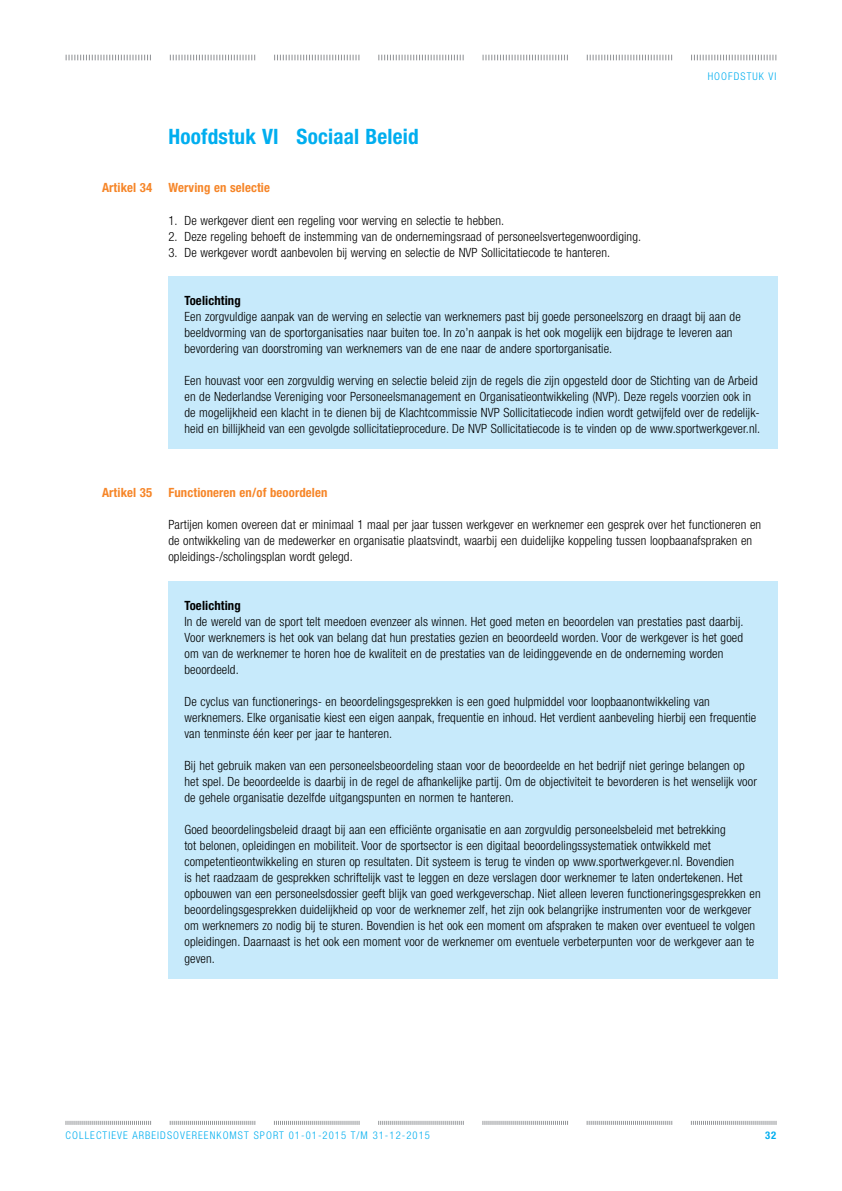
<style>
.page{position:relative;width:842px;height:1191px;background:#fff}
.page>*{position:absolute;margin:0;border:0;box-sizing:border-box;transform-origin:0 0}
.t1{font:700 condensed 21.2px "Helvetica Neue";letter-spacing:.01em;color:#00aeef}
.t2{font:300 condensed 12.8px/16px "Helvetica Neue";letter-spacing:.01em;color:#000}
.t3{font:700 condensed 12.8px "Helvetica Neue";letter-spacing:.01em;color:#f68629}
.t4{font:700 condensed 12.8px "Helvetica Neue";letter-spacing:.01em;color:#000}
.t5{font:300 condensed 10.6px "Helvetica Neue";letter-spacing:.1em;color:#00aeef}
.t6{font:700 condensed 10.6px "Helvetica Neue";color:#00aeef}
</style>
<div class="page">
<svg style="left:66px;top:1120px;width:85px;height:4px"></svg>
<svg style="left:170px;top:1120px;width:85px;height:4px"></svg>
<svg style="left:274px;top:1120px;width:86px;height:4px"></svg>
<svg style="left:378px;top:1120px;width:86px;height:4px"></svg>
<svg style="left:482px;top:1120px;width:86px;height:4px"></svg>
<svg style="left:587px;top:1120px;width:85px;height:4px"></svg>
<svg style="left:691px;top:1120px;width:86px;height:4px"></svg>
<svg style="left:66px;top:55px;width:85px;height:5px"></svg>
<svg style="left:170px;top:55px;width:85px;height:5px"></svg>
<svg style="left:274px;top:55px;width:85px;height:5px"></svg>
<svg style="left:378px;top:55px;width:86px;height:5px"></svg>
<svg style="left:482px;top:55px;width:86px;height:5px"></svg>
<svg style="left:587px;top:55px;width:85px;height:5px"></svg>
<div style="left:168px;top:581px;width:610px;height:397px;background:#c7eafb"></div>
<div style="left:168px;top:277px;width:610px;height:172px;background:#c7eafb"></div>
<svg style="left:691px;top:55px;width:85px;height:5px"></svg>
<h1 class="t1" style="left:168px;top:124px;width:252px">Hoofdstuk VI Sociaal Beleid</h1>
<p class="t5" style="left:708px;top:70px;width:70px">HOOFDSTUK VI</p>
<p class="t3" style="left:102px;top:180px;width:52px">Artikel 34</p>
<p class="t3" style="left:168px;top:180px;width:103px">Werving en selectie</p>
<p class="t2" style="left:168px;top:212px;width:337px">1. De werkgever dient een regeling voor werving en selectie te hebben.</p>
<p class="t2" style="left:168px;top:228px;width:474px">2. Deze regeling behoeft de instemming van de ondernemingsraad of personeelsvertegenwoordiging.</p>
<p class="t2" style="left:168px;top:244px;width:443px">3. De werkgever wordt aanbevolen bij werving en selectie de NVP Sollicitatiecode te hanteren.</p>
<p class="t4" style="left:184px;top:292px;width:58px">Toelichting</p>
<p class="t2" style="left:184px;top:308px;width:558px">Een zorgvuldige aanpak van de werving en selectie van werknemers past bij goede personeelszorg en draagt bij aan de beeldvorming van de sportorganisaties naar buiten toe. In zo’n aanpak is het ook mogelijk een bijdrage te leveren aan bevordering van doorstroming van werknemers van de ene naar de andere sportorganisatie.</p>
<p class="t2" style="left:184px;top:372px;width:577px">Een houvast voor een zorgvuldig werving en selectie beleid zijn de regels die zijn opgesteld door de Stichting van de Arbeid en de Nederlandse Vereniging voor Personeelsmanagement en Organisatieontwikkeling (NVP). Deze regels voorzien ook in de mogelijkheid een klacht in te dienen bij de Klachtcommissie NVP Sollicitatiecode indien wordt getwijfeld over de redelijk&shy;heid en billijkheid van een gevolgde sollicitatieprocedure. De NVP Sollicitatiecode is te vinden op de www.sportwerkgever.nl.</p>
<p class="t3" style="left:102px;top:485px;width:52px">Artikel 35</p>
<p class="t3" style="left:168px;top:485px;width:161px">Functioneren en/of beoordelen</p>
<p class="t2" style="left:168px;top:517px;width:594px">Partijen komen overeen dat er minimaal 1 maal per jaar tussen werkgever en werknemer een gesprek over het functioneren en de ontwikkeling van de medewerker en organisatie plaatsvindt, waarbij een duidelijke koppeling tussen loopbaanafspraken en opleidings-/scholingsplan wordt gelegd.</p>
<p class="t4" style="left:184px;top:597px;width:58px">Toelichting</p>
<p class="t2" style="left:184px;top:613px;width:561px">In de wereld van de sport telt meedoen evenzeer als winnen. Het goed meten en beoordelen van prestaties past daarbij.<br>Voor werknemers is het ook van belang dat hun prestaties gezien en beoordeeld worden. Voor de werkgever is het goed om van de werknemer te horen hoe de kwaliteit en de prestaties van de leidinggevende en de onderneming worden beoordeeld.</p>
<p class="t2" style="left:184px;top:693px;width:573px">De cyclus van functionerings- en beoordelingsgesprekken is een goed hulpmiddel voor loopbaanontwikkeling van werknemers. Elke organisatie kiest een eigen aanpak, frequentie en inhoud. Het verdient aanbeveling hierbij een frequentie van tenminste één keer per jaar te hanteren.</p>
<p class="t2" style="left:184px;top:757px;width:574px">Bij het gebruik maken van een personeelsbeoordeling staan voor de beoordeelde en het bedrijf niet geringe belangen op het spel. De beoordeelde is daarbij in de regel de afhankelijke partij. Om de objectiviteit te bevorderen is het wenselijk voor de gehele organisatie dezelfde uitgangspunten en normen te hanteren.</p>
<p class="t2" style="left:184px;top:821px;width:578px">Goed beoordelingsbeleid draagt bij aan een efficiënte organisatie en aan zorgvuldig personeelsbeleid met betrekking<br>tot belonen, opleidingen en mobiliteit. Voor de sportsector is een digitaal beoordelingssystematiek ontwikkeld met competentieontwikkeling en sturen op resultaten. Dit systeem is terug te vinden op www.sportwerkgever.nl. Bovendien<br>is het raadzaam de gesprekken schriftelijk vast te leggen en deze verslagen door werknemer te laten ondertekenen. Het opbouwen van een personeelsdossier geeft blijk van goed werkgeverschap. Niet alleen leveren functioneringsgesprekken en beoordelingsgesprekken duidelijkheid op voor de werknemer zelf, het zijn ook belangrijke instrumenten voor de werkgever om werknemers zo nodig bij te sturen. Bovendien is het ook een moment om afspraken te maken over eventueel te volgen opleidingen. Daarnaast is het ook een moment voor de werknemer om eventuele verbeterpunten voor de werkgever aan te geven.</p>
<p class="t5" style="left:66px;top:1129px;width:366px">COLLECTIEVE ARBEIDSOVEREENKOMST SPORT 01-01-2015 T/M 31-12-2015</p>
<p class="t6" style="left:765px;top:1128px;width:13px">32</p>
</div>
